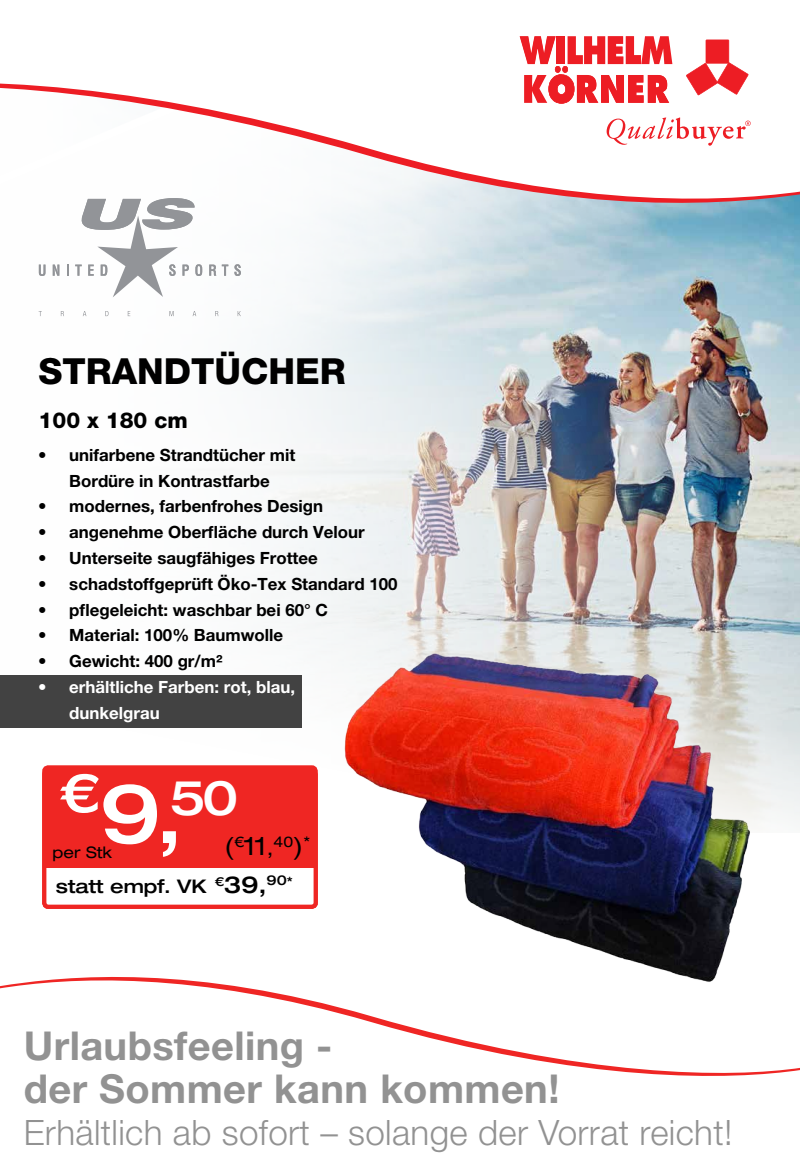
<style>
.page{position:relative;width:800px;height:1161px;background:#fff}
.page>*{position:absolute;margin:0;border:0;box-sizing:border-box;transform-origin:0 0}
.t1{font:500 expanded 83px "Helvetica Neue LT Pro";color:#fff}
.t2{font:700 39.8px/42.5px "Helvetica Neue LT Pro";letter-spacing:.01em;color:#929292}
.t3{font:800 36px "Helvetica Neue LT Pro";color:#000}
.t4{font:300 35px "Helvetica Neue LT Pro";letter-spacing:.01em;color:#929292}
.t5{font:expanded 25.2px "Helvetica Neue LT Pro";color:#000}
.t6{font:800 22px "Helvetica Neue LT Pro";color:#000}
.t7{font:500 expanded 18.8px "Helvetica Neue LT Pro";letter-spacing:-.005em;color:#000}
.t8{font:700 16.9px/25.8px "Helvetica Neue LT Pro";color:#000;text-align:center}
.t9{font:700 16.9px/25.9px "Helvetica Neue LT Pro";color:#fff}
.t10{font:expanded 16px "Helvetica Neue LT Pro";color:#000}
.s1{font-size:20.2px}
.s2{font-size:23.5px}
</style>
<div class="page">
<img style="left:494px;top:507px;width:306px;height:80px">
<img style="left:494px;top:212px;width:306px;height:295px">
<svg style="left:38px;top:212px;width:456px;height:384px;fill:#f6f8f9"></svg>
<svg style="left:0;top:977px;width:800px;height:99px"></svg>
<svg style="left:0;top:83px;width:800px;height:129px"></svg>
<svg style="left:39px;top:265px;width:6px;height:11px"></svg>
<svg style="left:53px;top:265px;width:6px;height:11px"></svg>
<svg style="left:67px;top:265px;width:2px;height:11px"></svg>
<svg style="left:75px;top:198px;width:127px;height:99px"></svg>
<svg style="left:209px;top:265px;width:7px;height:11px"></svg>
<svg style="left:222px;top:265px;width:6px;height:11px"></svg>
<svg style="left:234px;top:264px;width:7px;height:12px"></svg>
<svg style="left:39px;top:311px;width:3px;height:5px"></svg>
<svg style="left:61px;top:311px;width:3px;height:5px"></svg>
<svg style="left:83px;top:311px;width:3px;height:5px"></svg>
<svg style="left:105px;top:311px;width:4px;height:5px"></svg>
<svg style="left:169px;top:311px;width:5px;height:5px"></svg>
<svg style="left:193px;top:311px;width:3px;height:5px"></svg>
<svg style="left:215px;top:311px;width:3px;height:5px"></svg>
<svg style="left:238px;top:311px;width:3px;height:5px"></svg>
<div style="left:42px;top:765px;width:276px;height:144px;border:4px solid #ef2623;border-radius:4px"></div>
<div style="left:44px;top:768px;width:271px;height:100px;background:#ef2623"></div>
<svg style="left:520px;top:36px;width:152px;height:68px"></svg>
<svg style="left:686px;top:40px;width:63px;height:55px"></svg>
<svg style="left:607px;top:117px;width:144px;height:29px"></svg>
<div style="left:0;top:675px;width:302px;height:52px;background:#424242"></div>
<img style="left:248px;top:596px;width:552px;height:425px">
<h3 class="t3" style="left:39px;top:350px;width:309px">STRANDTÜCHER</h3>
<h3 class="t6" style="left:39px;top:407px;width:151px">100 x 180 cm</h3>
<p class="t8" style="left:38px;top:441px;width:259px">• unifarbene Strandtücher mit<br>Bordüre in Kontrastfarbe</p>
<p class="t8" style="left:38px;top:493px;width:287px">• modernes, farbenfrohes Design</p>
<p class="t8" style="left:38px;top:519px;width:328px">• angenehme Oberfläche durch Velour</p>
<p class="t8" style="left:38px;top:545px;width:281px">• Unterseite saugfähiges Frottee</p>
<p class="t8" style="left:38px;top:570px;width:361px">• schadstoffgeprüft Öko-Tex Standard 100</p>
<p class="t8" style="left:38px;top:596px;width:291px">• pflegeleicht: waschbar bei 60° C</p>
<p class="t8" style="left:38px;top:622px;width:246px">• Material: 100% Baumwolle</p>
<p class="t8" style="left:38px;top:648px;width:186px">• Gewicht: 400 gr/m²</p>
<p class="t9" style="left:69px;top:674px;width:227px;text-indent:-31px">• erhältliche Farben: rot, blau, dunkelgrau</p>
<h1 class="t1" style="left:59px;top:762px;width:180px"><sup>€</sup>9,<sup>50</sup></h1>
<h3 class="t5" style="left:224px;top:832px;width:88px">(<sup>€</sup>11<span class="s1">,</span><sup>40</sup>)<sup>*</sup></h3>
<p class="t7" style="left:56px;top:875px;width:238px">statt empf. VK <sup>€</sup><span class="s2">39,</span><sup>90</sup><sup>*</sup></p>
<p class="t10" style="left:53px;top:843px;width:61px">per Stk</p>
<h2 class="t2" style="left:24px;top:1024px;width:537px">Urlaubsfeeling -<br>der Sommer kann kommen!</h2>
<h3 class="t4" style="left:24px;top:1111px;width:710px">Erhältlich ab sofort – solange der Vorrat reicht!</h3>
</div>
